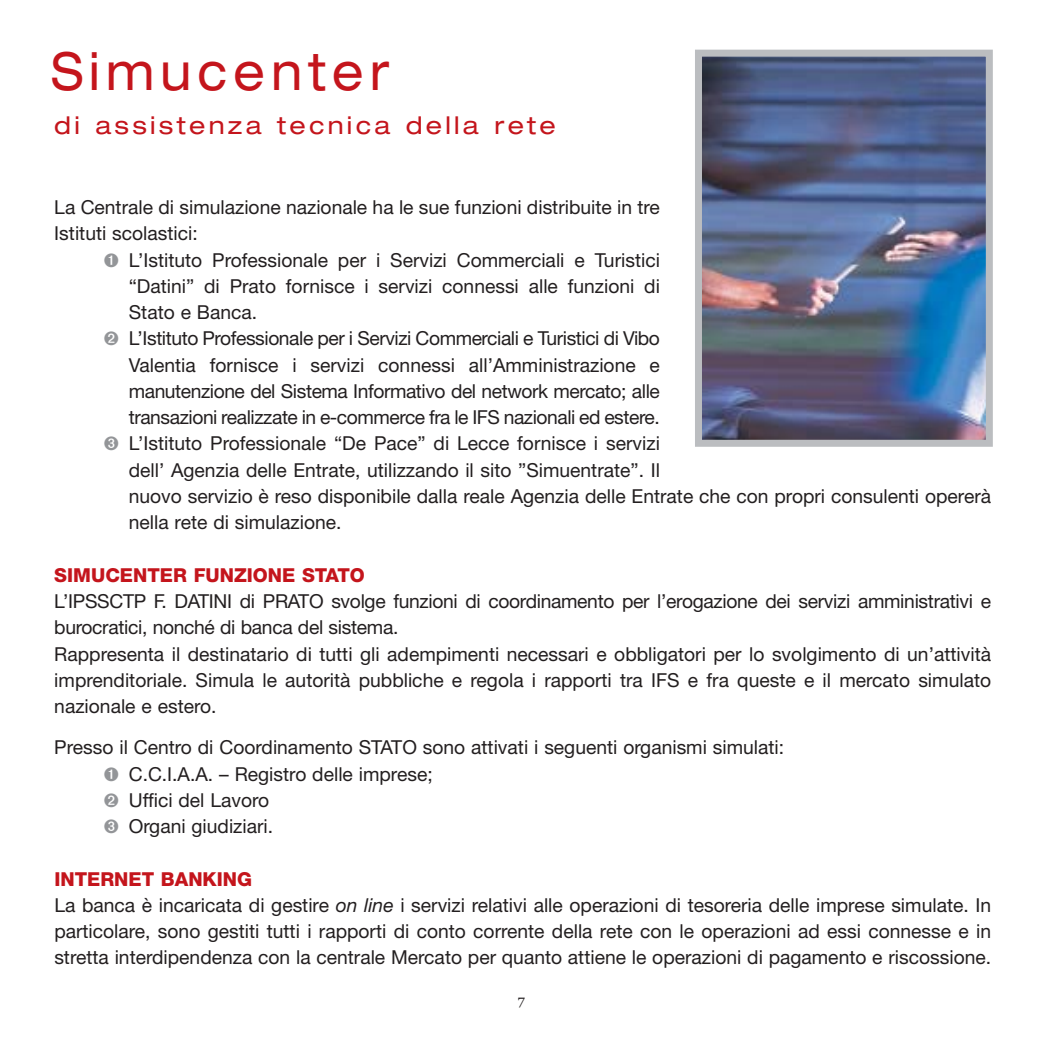
<style>
.page{position:relative;width:1042px;height:1042px;background:#fff}
.page>*{position:absolute;margin:0;border:0;box-sizing:border-box;transform-origin:0 0}
.t1{font:expanded 52.5px "Helvetica Neue";letter-spacing:.135em;color:#c4151c;scale:.9 1}
.t2{font:expanded 24.5px "Helvetica Neue";letter-spacing:.135em;color:#c4151c}
.t3{font:19.25px/26.2px "Helvetica Neue";color:#231f20}
.t4{font:19.25px "Helvetica Neue";letter-spacing:-.02em;color:#231f20}
.t5{font:800 19.25px "Helvetica Neue";color:#c4151c}
.t6{font:14px "Georgia";color:#231f20}
.s1{color:#939598}
.s2{font-weight:800;color:#c4151c}
.s3{font-style:italic}
</style>
<div class="page">
<img style="left:702px;top:58px;width:282px;height:380px">
<div style="left:694px;top:50px;width:298px;height:396px;border:7px solid #bbbdc0"></div>
<h1 class="t1" style="left:51px;top:51px;width:377px">Simucenter</h1>
<p class="t2" style="left:54px;top:116px;width:503px">di assistenza tecnica della rete</p>
<p class="t3" style="left:54px;top:196px;width:607px">La Centrale di simulazione nazionale ha le sue funzioni distribuite in tre<br>Istituti scolastici:</p>
<p class="t3" style="left:104px;top:248px;width:557px"><span class="s1">➊</span> L’Istituto Professionale per i Servizi Commerciali e Turistici</p>
<p class="t3" style="left:129px;top:275px;width:532px">“Datini” di Prato fornisce i servizi connessi alle funzioni di</p>
<p class="t3" style="left:129px;top:301px;width:130px">Stato e Banca.</p>
<p class="t4" style="left:104px;top:331px;width:557px"><span class="s1">➋</span> L’Istituto Professionale per i Servizi Commerciali e Turistici di Vibo</p>
<p class="t3" style="left:129px;top:353px;width:532px">Valentia fornisce i servizi connessi all’Amministrazione e</p>
<p class="t4" style="left:129px;top:384px;width:532px">manutenzione del Sistema Informativo del network mercato; alle</p>
<p class="t4" style="left:129px;top:410px;width:532px">transazioni realizzate in e-commerce fra le IFS nazionali ed estere.</p>
<p class="t3" style="left:104px;top:432px;width:557px"><span class="s1">➌</span> L’Istituto Professionale “De Pace” di Lecce fornisce i servizi</p>
<p class="t3" style="left:129px;top:458px;width:532px">dell’ Agenzia delle Entrate, utilizzando il sito ”Simuentrate”. Il</p>
<p class="t3" style="left:129px;top:485px;width:863px">nuovo servizio è reso disponibile dalla reale Agenzia delle Entrate che con propri consulenti opererà</p>
<p class="t3" style="left:129px;top:511px;width:214px">nella rete di simulazione.</p>
<p class="t5" style="left:54px;top:568px;width:312px">SIMUCENTER FUNZIONE STATO</p>
<p class="t3" style="left:54px;top:590px;width:938px">L’IPSSCTP F. DATINI di PRATO svolge funzioni di coordinamento per l’erogazione dei servizi amministrativi e burocratici, nonché di banca del sistema.<br>Rappresenta il destinatario di tutti gli adempimenti necessari e obbligatori per lo svolgimento di un’attività imprenditoriale. Simula le autorità pubbliche e regola i rapporti tra IFS e fra queste e il mercato simulato nazionale e estero.</p>
<p class="t3" style="left:104px;top:736px;width:681px;text-indent:-50px">Presso il Centro di Coordinamento STATO sono attivati i seguenti organismi simulati:<br><span class="s1">➊</span> C.C.I.A.A. – Registro delle imprese;<br><span class="s1">➋</span> Uffici del Lavoro<br><span class="s1">➌</span> Organi giudiziari.</p>
<p class="t3" style="left:54px;top:867px;width:938px"><span class="s2">INTERNET BANKING<br></span>La banca è incaricata di gestire <span class="s3">on line</span> i servizi relativi alle operazioni di tesoreria delle imprese simulate. In particolare, sono gestiti tutti i rapporti di conto corrente della rete con le operazioni ad essi connesse e in stretta interdipendenza con la centrale Mercato per quanto attiene le operazioni di pagamento e riscossione.</p>
<p class="t6" style="left:517px;top:994px;width:9px">7</p>
</div>
